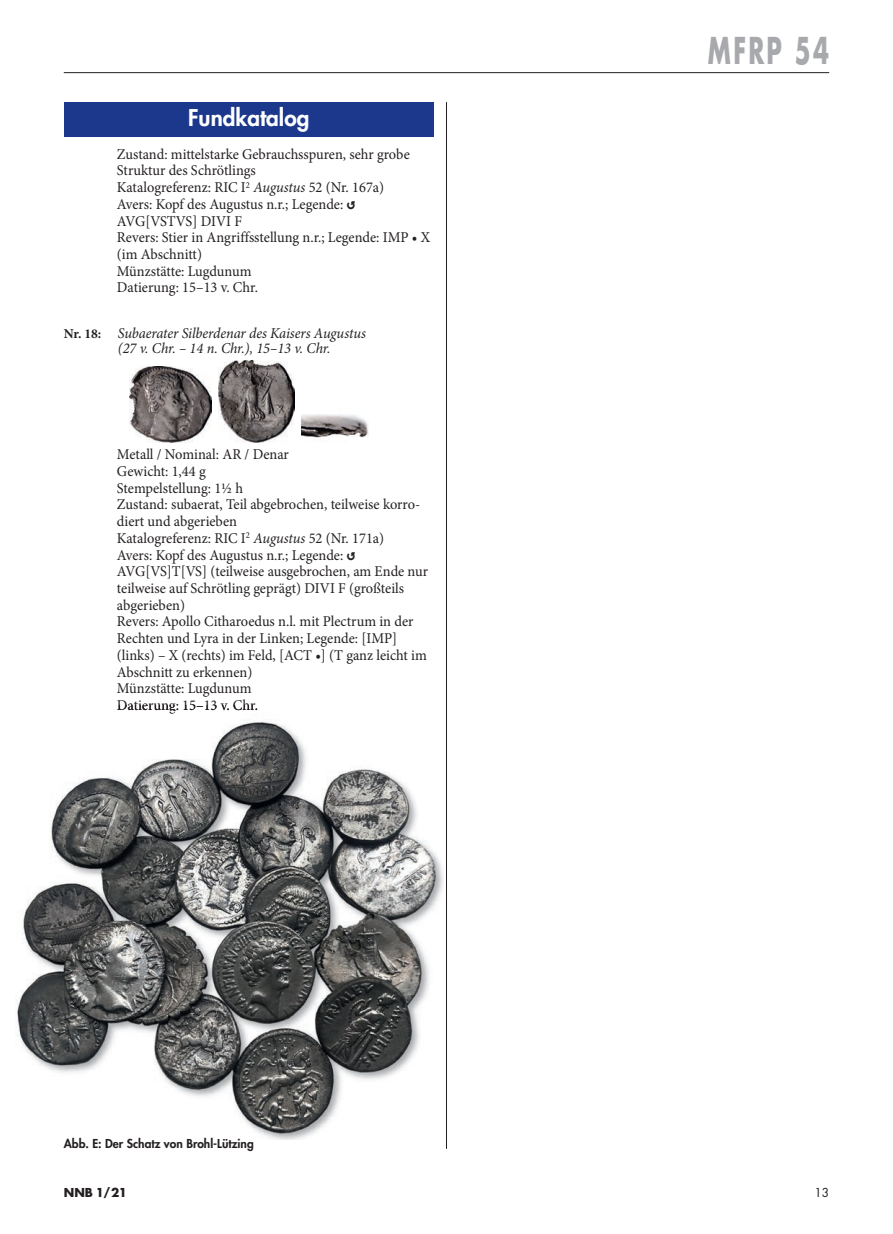
<style>
.page{position:relative;width:893px;height:1234px;background:#fff}
.page>*{position:absolute;margin:0;border:0;box-sizing:border-box;transform-origin:0 0}
.t1{font:700 36px "Futura Std";letter-spacing:.1em;color:#a8a9ad;scale:.65 1}
.t2{font:800 22.5px "Futura Std";color:#fff}
.t3{font:15px/16.6px "Minion Pro";color:#231f20;scale:.96 1}
.t4{font:italic 15px/15.8px "Minion Pro";letter-spacing:-.005em;color:#231f20;scale:.96 1}
.t5{font:800 12px "Futura Std";color:#231f20}
.t6{font:700 12px "Futura Std";color:#231f20}
.t7{font:12px "Futura Std";color:#231f20}
.s1{font-style:italic}
.s2{font-family:"Menlo";font-weight:700;font-style:italic}
.s3{font-weight:700;font-style:normal;font-size:13.5px}
</style>
<div class="page">
<img style="left:129px;top:366px;width:83px;height:76px">
<img style="left:218px;top:360px;width:77px;height:82px">
<img style="left:301px;top:414px;width:67px;height:24px">
<hr style="left:64px;top:72px;width:765px;height:1px;background:#231f20">
<img style="left:156px;top:704px;width:98px;height:7px">
<img style="left:17px;top:711px;width:426px;height:428px">
<svg style="left:169px;top:711px;width:6px;height:2px"></svg>
<hr style="left:446px;top:102px;width:1px;height:1046px;background:#231f20">
<div style="left:64px;top:102px;width:370px;height:34px;background:#1b388c"></div>
<h2 class="t2" style="left:188px;top:103px;width:123px">Fundkatalog</h2>
<p class="t3" style="left:117px;top:146px;width:328px">Zustand: mittelstarke Gebrauchsspuren, sehr grobe Struktur des Schrötlings<br>Katalogreferenz: RIC I<sup>2</sup> <span class="s1">Augustus</span> 52 (Nr. 167a)<br>Avers: Kopf des Augustus n.r.; Legende: <span class="s2">↺ </span>AVG[VSTVS] DIVI F<br>Revers: Stier in Angriffsstellung n.r.; Legende: IMP • X (im Abschnitt)<br>Münzstätte: Lugdunum<br>Datierung: 15–13 v. Chr.</p>
<p class="t4" style="left:118px;top:325px;width:260px;text-indent:-54px"><span class="s3">Nr. 18:</span> Subaerater Silberdenar des Kaisers Augustus (27 v. Chr. – 14 n. Chr.), 15–13 v. Chr.</p>
<p class="t3" style="left:117px;top:446px;width:326px">Metall / Nominal: AR / Denar<br>Gewicht: 1,44 g<br>Stempelstellung: 1½ h<br>Zustand: subaerat, Teil abgebrochen, teilweise korro&shy;diert und abgerieben<br>Katalogreferenz: RIC I<sup>2</sup> <span class="s1">Augustus</span> 52 (Nr. 171a)<br>Avers: Kopf des Augustus n.r.; Legende: <span class="s2">↺ </span>AVG[VS]T[VS] (teilweise ausgebrochen, am Ende nur teilweise auf Schrötling geprägt) DIVI F (großteils abgerieben)<br>Revers: Apollo Citharoedus n.l. mit Plectrum in der Rechten und Lyra in der Linken; Legende: [IMP] (links) – X (rechts) im Feld, [ACT •] (T ganz leicht im Abschnitt zu erkennen)<br>Münzstätte: Lugdunum<br>Datierung: 15–13 v. Chr.</p>
<p class="t5" style="left:64px;top:1136px;width:192px">Abb. E: Der Schatz von Brohl-Lützing</p>
<h1 class="t1" style="left:708px;top:26px;width:188px">MFRP 54</h1>
<p class="t6" style="left:64px;top:1184px;width:65px">NNB 1/21</p>
<p class="t7" style="left:814px;top:1184px;width:16px">13</p>
</div>
